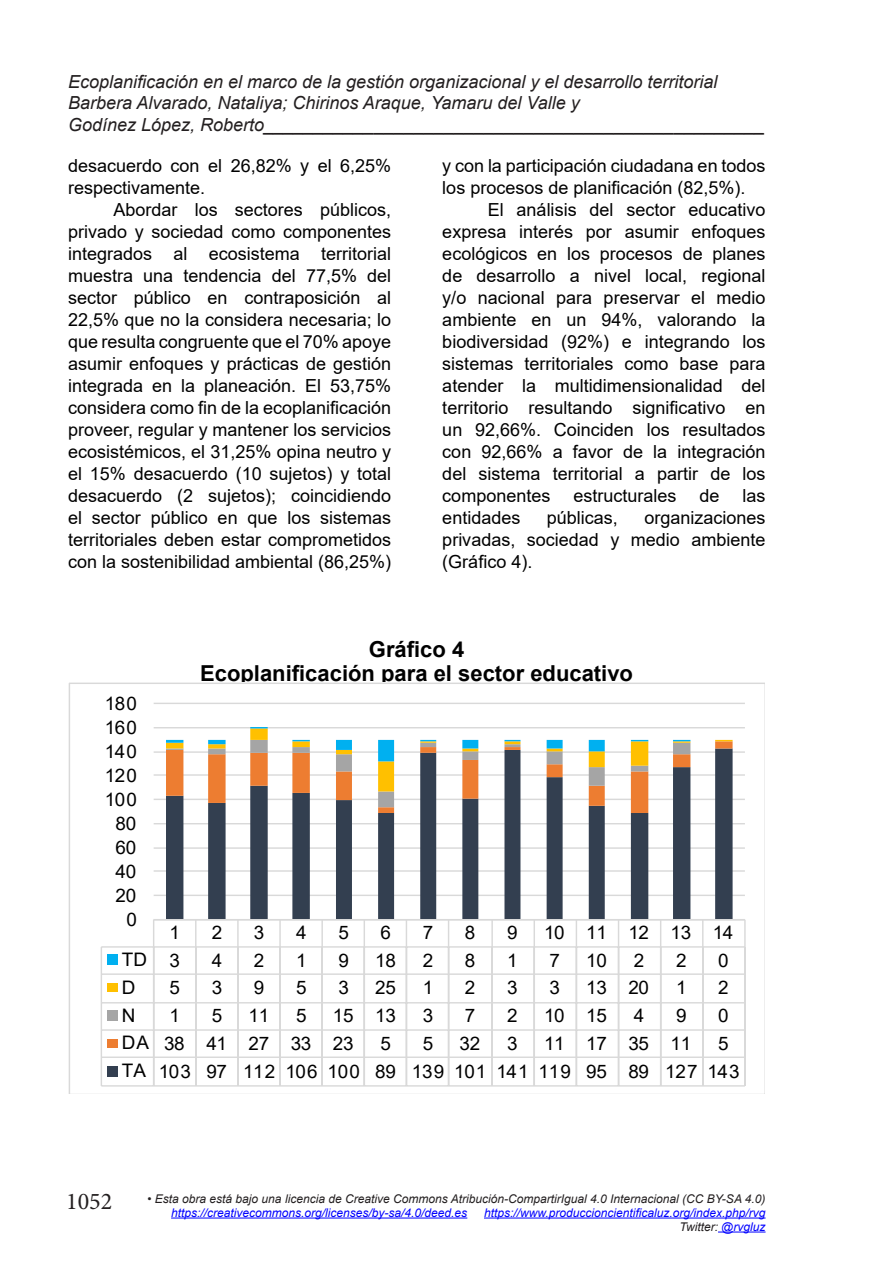
<style>
.page{position:relative;width:879px;height:1276px;background:#fff}
.page>*{position:absolute;margin:0;border:0;box-sizing:border-box;transform-origin:0 0}
.t1{font:24px "Minion Pro";color:#231f20}
.t2{font:700 22px/24px "Arial";color:#000;text-align:center}
.t3{font:18.6px/27.8px "Arial";letter-spacing:-.02em;color:#000}
.t4{font:18px/22px "Arial";color:#000;text-align:justify}
.t5{font:italic 18px/21.6px "Arial";color:#231f20}
.t6{font:italic 12px/14px "Arial";color:#00f;text-align:right}
.t7{font:italic 12px "Arial";color:#231f20}
.s1{color:#231f20}
</style>
<div class="page">
<hr style="left:171px;top:1217px;width:296px;height:1px;background:#00f">
<hr style="left:484px;top:1217px;width:281px;height:1px;background:#00f">
<hr style="left:718px;top:1231px;width:47px;height:1px;background:#00f">
<svg style="left:69px;top:682px;width:695px;height:411px"></svg>
<p class="t5" style="left:68px;top:71px;width:698px">Ecoplanificación en el marco de la gestión organizacional y el desarrollo territorial<br>Barbera Alvarado, Nataliya; Chirinos Araque, Yamaru del Valle y<br>Godínez López, Roberto__________________________________________________</p>
<p class="t4" style="left:68px;top:154px;width:325px">desacuerdo con el 26,82% y el 6,25% respectivamente.</p>
<p class="t4" style="left:68px;top:198px;width:325px;text-indent:45px">Abordar los sectores públicos, privado y sociedad como componentes integrados al ecosistema territorial muestra una tendencia del 77,5% del sector público en contraposición al 22,5% que no la considera necesaria; lo que resulta congruente que el 70% apoye asumir enfoques y prácticas de gestión integrada en la planeación. El 53,75% considera como fin de la ecoplanificación proveer, regular y mantener los servicios ecosistémicos, el 31,25% opina neutro y el 15% desacuerdo (10 sujetos) y total desacuerdo (2 sujetos); coincidiendo el sector público en que los sistemas territoriales deben estar comprometidos con la sostenibilidad ambiental (86,25%)</p>
<p class="t4" style="left:442px;top:154px;width:325px">y con la participación ciudadana en todos los procesos de planificación (82,5%).</p>
<p class="t4" style="left:442px;top:198px;width:325px;text-indent:45px">El análisis del sector educativo expresa interés por asumir enfoques ecológicos en los procesos de planes de desarrollo a nivel local, regional y/o nacional para preservar el medio ambiente en un 94%, valorando la biodiversidad (92%) e integrando los sistemas territoriales como base para atender la multidimensionalidad del territorio resultando significativo en un 92,66%. Coinciden los resultados con 92,66% a favor de la integración del sistema territorial a partir de los componentes</p>
<p class="t4" style="left:573px;top:484px;width:105px">estructurales</p>
<p class="t4" style="left:699px;top:484px;width:22px">de</p>
<p class="t4" style="left:742px;top:484px;width:25px">las</p>
<p class="t4" style="left:442px;top:506px;width:80px">entidades</p>
<p class="t4" style="left:547px;top:506px;width:73px">públicas,</p>
<p class="t4" style="left:442px;top:506px;width:325px;text-indent:202px">organizaciones privadas, sociedad y medio ambiente (Gráfico 4).</p>
<p class="t3" style="left:105px;top:689px;width:34px">180</p>
<p class="t3" style="left:105px;top:713px;width:34px">160</p>
<p class="t3" style="left:105px;top:737px;width:34px">140</p>
<p class="t3" style="left:105px;top:761px;width:34px">120</p>
<p class="t3" style="left:105px;top:785px;width:34px">100</p>
<p class="t3" style="left:116px;top:809px;width:22px">80</p>
<p class="t3" style="left:116px;top:833px;width:22px">60</p>
<p class="t3" style="left:116px;top:857px;width:22px">40</p>
<p class="t3" style="left:116px;top:881px;width:22px">20</p>
<p class="t2" style="left:200px;top:637px;width:434px">Gráfico 4<br>Ecoplanificación para el sector educativo</p>
<p class="t3" style="left:126px;top:905px;width:12px">0</p>
<p class="t3" style="left:169px;top:918px;width:12px">1</p>
<p class="t3" style="left:212px;top:918px;width:12px">2</p>
<p class="t3" style="left:254px;top:918px;width:12px">3</p>
<p class="t3" style="left:296px;top:918px;width:12px">4</p>
<p class="t3" style="left:338px;top:918px;width:12px">5</p>
<p class="t3" style="left:380px;top:918px;width:12px">6</p>
<p class="t3" style="left:423px;top:918px;width:12px">7</p>
<p class="t3" style="left:465px;top:918px;width:12px">8</p>
<p class="t3" style="left:507px;top:918px;width:12px">9</p>
<p class="t3" style="left:544px;top:918px;width:191px">10 11 12 13 14</p>
<p class="t3" style="left:122px;top:945px;width:60px">TD 3</p>
<p class="t3" style="left:212px;top:946px;width:12px">4</p>
<p class="t3" style="left:254px;top:946px;width:12px">2</p>
<p class="t3" style="left:296px;top:946px;width:12px">1</p>
<p class="t3" style="left:338px;top:946px;width:12px">9</p>
<p class="t3" style="left:375px;top:946px;width:22px">18</p>
<p class="t3" style="left:423px;top:946px;width:12px">2</p>
<p class="t3" style="left:465px;top:946px;width:12px">8</p>
<p class="t3" style="left:507px;top:946px;width:12px">1</p>
<p class="t3" style="left:549px;top:946px;width:12px">7</p>
<p class="t3" style="left:586px;top:946px;width:22px">10</p>
<p class="t3" style="left:634px;top:946px;width:12px">2</p>
<p class="t3" style="left:676px;top:946px;width:12px">2</p>
<p class="t3" style="left:718px;top:946px;width:12px">0</p>
<p class="t3" style="left:122px;top:973px;width:15px">D</p>
<p class="t3" style="left:169px;top:973px;width:12px">5</p>
<p class="t3" style="left:212px;top:973px;width:12px">3</p>
<p class="t3" style="left:254px;top:973px;width:12px">9</p>
<p class="t3" style="left:296px;top:973px;width:12px">5</p>
<p class="t3" style="left:338px;top:973px;width:12px">3</p>
<p class="t3" style="left:375px;top:973px;width:22px">25</p>
<p class="t3" style="left:423px;top:973px;width:12px">1</p>
<p class="t3" style="left:465px;top:973px;width:12px">2</p>
<p class="t3" style="left:507px;top:973px;width:12px">3</p>
<p class="t3" style="left:549px;top:973px;width:12px">3</p>
<p class="t3" style="left:586px;top:973px;width:64px">13 20</p>
<p class="t3" style="left:676px;top:973px;width:12px">1</p>
<p class="t3" style="left:718px;top:973px;width:12px">2</p>
<p class="t3" style="left:122px;top:1001px;width:15px">N</p>
<p class="t3" style="left:169px;top:1001px;width:12px">1</p>
<p class="t3" style="left:212px;top:1001px;width:12px">5</p>
<p class="t3" style="left:248px;top:1001px;width:22px">11</p>
<p class="t3" style="left:296px;top:1001px;width:12px">5</p>
<p class="t3" style="left:333px;top:1001px;width:64px">15 13</p>
<p class="t3" style="left:423px;top:1001px;width:12px">3</p>
<p class="t3" style="left:465px;top:1001px;width:12px">7</p>
<p class="t3" style="left:507px;top:1001px;width:12px">2</p>
<p class="t3" style="left:544px;top:1001px;width:64px">10 15</p>
<p class="t3" style="left:634px;top:1001px;width:12px">4</p>
<p class="t3" style="left:676px;top:1001px;width:12px">9</p>
<p class="t3" style="left:718px;top:1001px;width:12px">0</p>
<p class="t3" style="left:122px;top:1029px;width:233px">DA 38 41 27 33 23</p>
<p class="t3" style="left:380px;top:1029px;width:12px">5</p>
<p class="t3" style="left:423px;top:1029px;width:12px">5</p>
<p class="t3" style="left:459px;top:1029px;width:22px">32</p>
<p class="t3" style="left:507px;top:1029px;width:12px">3</p>
<p class="t3" style="left:544px;top:1029px;width:149px">11 17 35 11</p>
<p class="t3" style="left:122px;top:1029px;width:619px;text-indent:596px">5<br>TA 103 97 112 106 100 89 139 101 141 119 95 89 127 143</p>
<h1 class="t1" style="left:66px;top:1185px;width:48px">1052</h1>
<p class="t7" style="left:147px;top:1190px;width:620px">• Esta obra está bajo una licencia de Creative Commons Atribución-CompartirIgual 4.0 Internacional (CC BY-SA 4.0)</p>
<p class="t6" style="left:171px;top:1205px;width:298px">https://creativecommons.org/licenses/by-sa/4.0/deed.es</p>
<p class="t6" style="left:484px;top:1205px;width:283px">https://www.produccioncientificaluz.org/index.php/rvg<br><span class="s1">Twitter:</span> @rvgluz</p>
</div>
